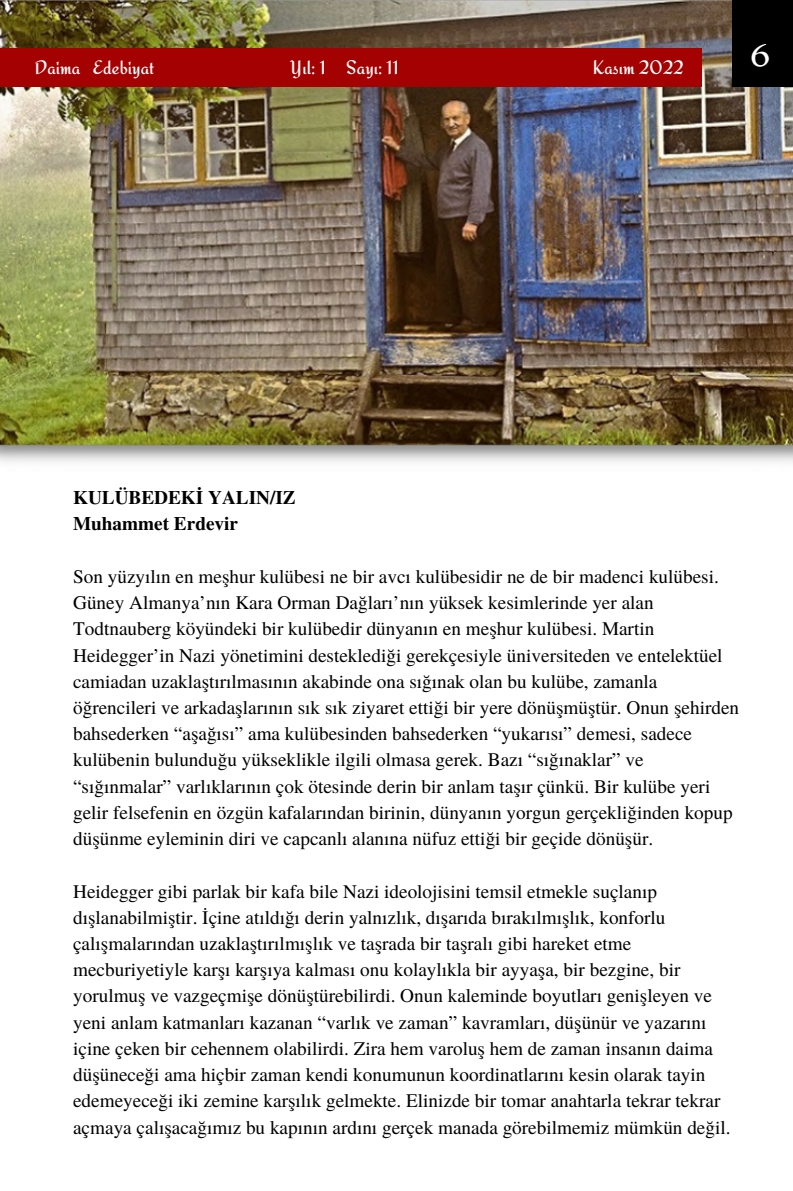
<style>
.page{position:relative;width:793px;height:1191px;background:#fff}
.page>*{position:absolute;margin:0;border:0;box-sizing:border-box;transform-origin:0 0}
.t1{font:31.5px "Redressed";color:#fff}
.t2{font:19.6px "Redressed";color:#fff}
.t3{font:19.25px/26.2px "Te X Gyre Termes";color:#000}
.t4{font:700 19.25px/26.2px "Te X Gyre Termes";color:#000}
</style>
<div class="page">
<img style="left:0;top:0;width:793px;height:463px">
<div style="left:732px;top:0;width:61px;height:86px;background:#000"></div>
<div style="left:0;top:49px;width:702px;height:38px;background:#a40202"></div>
<p class="t2" style="left:34px;top:55px;width:121px">Daima Edebiyat</p>
<p class="t2" style="left:290px;top:55px;width:110px">Yıl: 1 Sayı: 11</p>
<p class="t2" style="left:592px;top:55px;width:93px">Kasım 2022</p>
<h1 class="t1" style="left:750px;top:37px;width:21px">6</h1>
<p class="t4" style="left:73px;top:483px;width:224px">KULÜBEDEKİ YALIN/IZ<br>Muhammet Erdevir</p>
<p class="t3" style="left:73px;top:562px;width:667px">Son yüzyılın en meşhur kulübesi ne bir avcı kulübesidir ne de bir madenci kulübesi.<br>Güney Almanya’nın Kara Orman Dağları’nın yüksek kesimlerinde yer alan Todtnauberg köyündeki bir kulübedir dünyanın en meşhur kulübesi. Martin Heidegger’in Nazi yönetimini desteklediği gerekçesiyle üniversiteden ve entelektüel camiadan uzaklaştırılmasının akabinde ona sığınak olan bu kulübe, zamanla öğrencileri ve arkadaşlarının sık sık ziyaret ettiği bir yere dönüşmüştür. Onun şehirden bahsederken “aşağısı” ama kulübesinden bahsederken “yukarısı” demesi, sadece kulübenin bulunduğu yükseklikle ilgili olmasa gerek. Bazı “sığınaklar” ve “sığınmalar” varlıklarının çok ötesinde derin bir anlam taşır çünkü. Bir kulübe yeri gelir felsefenin en özgün kafalarından birinin, dünyanın yorgun gerçekliğinden kopup düşünme eyleminin diri ve capcanlı alanına nüfuz ettiği bir geçide dönüşür.</p>
<p class="t3" style="left:73px;top:877px;width:659px">Heidegger gibi parlak bir kafa bile Nazi ideolojisini temsil etmekle suçlanıp dışlanabilmiştir. İçine atıldığı derin yalnızlık, dışarıda bırakılmışlık, konforlu çalışmalarından uzaklaştırılmışlık ve taşrada bir taşralı gibi hareket etme mecburiyetiyle karşı karşıya kalması onu kolaylıkla bir ayyaşa, bir bezgine, bir yorulmuş ve vazgeçmişe dönüştürebilirdi. Onun kaleminde boyutları genişleyen ve yeni anlam katmanları kazanan “varlık ve zaman” kavramları, düşünür ve yazarını içine çeken bir cehennem olabilirdi. Zira hem varoluş hem de zaman insanın daima düşüneceği ama hiçbir zaman kendi konumunun koordinatlarını kesin olarak tayin edemeyeceği iki zemine karşılık gelmekte. Elinizde bir tomar anahtarla tekrar tekrar açmaya çalışacağımız bu kapının ardını gerçek manada görebilmemiz mümkün değil.</p>
</div>
